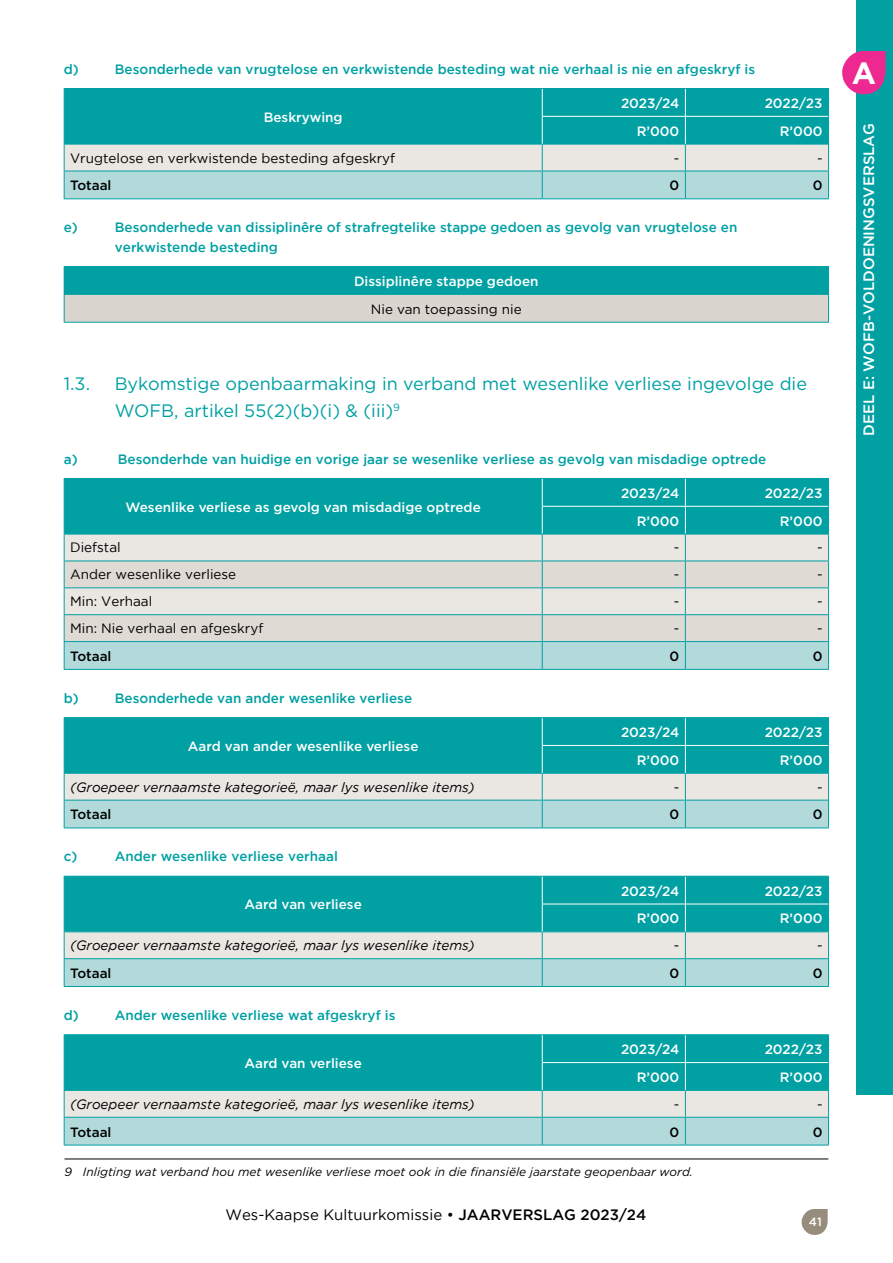
<style>
.page{position:relative;width:893px;height:1263px;background:#fff}
.page>*{position:absolute;margin:0;border:0;box-sizing:border-box;transform-origin:0 0}
.t1{font:700 30.75px "Gotham";color:#fff}
.t2{font:18px/27px "Gotham";color:#00a0a3}
.t3{font:15px "Gotham";color:#000}
.t4{font:500 15px "Gotham";color:#fff}
.t5{font:500 13.5px/19.5px "Gotham";color:#00a0a3}
.t6{font:500 13.5px "Gotham";color:#fff}
.t7{font:italic 13.5px "Gotham";color:#000}
.t8{font:13.5px "Gotham";color:#000}
.t9{font:500 13.5px "Gotham";color:#000}
.t10{font:13.5px "Gotham";color:#000}
.t11{font:italic 12px "Gotham";color:#000}
.t12{font:500 12px "Gotham";color:#fff}
.s1{font-weight:500}
</style>
<div class="page">
<svg style="left:802px;top:1209px;width:26px;height:26px"></svg>
<div style="left:856px;top:0;width:37px;height:1095px;background:#00a0a3"></div>
<svg style="left:842px;top:51px;width:44px;height:44px"></svg>
<hr style="left:64px;top:1158px;width:764px;height:1px;background:#000">
<hr style="left:64px;top:88px;width:478px;height:1px;background:#00a0a3">
<hr style="left:542px;top:88px;width:143px;height:1px;background:#00a0a3">
<hr style="left:685px;top:88px;width:144px;height:1px;background:#00a0a3">
<svg style="left:64px;top:89px;width:765px;height:110px;background:#63bebf"></svg>
<div style="left:64px;top:267px;width:764px;height:27px;background:#00a0a3"></div>
<div style="left:64px;top:294px;width:764px;height:28px;background:#dad5ce"></div>
<hr style="left:64px;top:266px;width:765px;height:1px;background:#00a0a3">
<hr style="left:64px;top:294px;width:765px;height:1px;background:#00a0a3">
<svg style="left:64px;top:294px;width:1px;height:28px"></svg>
<svg style="left:828px;top:267px;width:1px;height:55px"></svg>
<hr style="left:64px;top:322px;width:765px;height:1px;background:#00a0a3">
<hr style="left:64px;top:669px;width:478px;height:1px;background:#00a0a3">
<hr style="left:542px;top:669px;width:143px;height:1px;background:#00a0a3">
<hr style="left:685px;top:669px;width:144px;height:1px;background:#00a0a3">
<svg style="left:64px;top:478px;width:765px;height:191px;background:#94cac9"></svg>
<hr style="left:542px;top:534px;width:143px;height:1px;background:#00a0a3">
<hr style="left:685px;top:534px;width:144px;height:1px;background:#00a0a3">
<hr style="left:64px;top:717px;width:478px;height:1px;background:#00a0a3">
<hr style="left:542px;top:717px;width:143px;height:1px;background:#00a0a3">
<hr style="left:685px;top:717px;width:144px;height:1px;background:#00a0a3">
<svg style="left:64px;top:718px;width:765px;height:110px;background:#63bebf"></svg>
<hr style="left:64px;top:986px;width:478px;height:1px;background:#00a0a3">
<hr style="left:542px;top:986px;width:143px;height:1px;background:#00a0a3">
<hr style="left:685px;top:986px;width:144px;height:1px;background:#00a0a3">
<svg style="left:64px;top:876px;width:765px;height:110px;background:#63bfbf"></svg>
<hr style="left:64px;top:1034px;width:478px;height:1px;background:#00a0a3">
<hr style="left:64px;top:1145px;width:478px;height:1px;background:#00a0a3">
<hr style="left:542px;top:1145px;width:143px;height:1px;background:#00a0a3">
<hr style="left:685px;top:1145px;width:144px;height:1px;background:#00a0a3">
<hr style="left:542px;top:1034px;width:143px;height:1px;background:#00a0a3">
<hr style="left:685px;top:1034px;width:144px;height:1px;background:#00a0a3">
<svg style="left:64px;top:1035px;width:765px;height:110px;background:#63bebf"></svg>
<p class="t5" style="left:64px;top:59px;width:16px">d)</p>
<p class="t5" style="left:115px;top:59px;width:642px">Besonderhede van vrugtelose en verkwistende besteding wat nie verhaal is nie en afgeskryf is</p>
<p class="t6" style="left:264px;top:108px;width:80px">Beskrywing</p>
<p class="t6" style="left:621px;top:94px;width:60px">2023/24</p>
<p class="t6" style="left:765px;top:94px;width:59px">2022/23</p>
<p class="t6" style="left:637px;top:122px;width:44px">R’000</p>
<p class="t6" style="left:780px;top:122px;width:44px">R’000</p>
<p class="t8" style="left:70px;top:150px;width:326px">Vrugtelose en verkwistende besteding afgeskryf</p>
<p class="t8" style="left:674px;top:150px;width:7px">-</p>
<p class="t8" style="left:817px;top:150px;width:7px">-</p>
<p class="t9" style="left:70px;top:177px;width:43px">Totaal</p>
<p class="t9" style="left:670px;top:177px;width:11px">0</p>
<p class="t9" style="left:813px;top:177px;width:11px">0</p>
<p class="t5" style="left:64px;top:217px;width:16px">e)</p>
<p class="t5" style="left:115px;top:217px;width:624px">Besonderhede van dissiplinêre of strafregtelike stappe gedoen as gevolg van vrugtelose en verkwistende besteding</p>
<p class="t6" style="left:354px;top:272px;width:186px">Dissiplinêre stappe gedoen</p>
<p class="t10" style="left:371px;top:300px;width:152px">Nie van toepassing nie</p>
<h2 class="t2" style="left:64px;top:370px;width:28px">1.3.</h2>
<h2 class="t2" style="left:115px;top:370px;width:694px">Bykomstige openbaarmaking in verband met wesenlike verliese ingevolge die<br>WOFB, artikel 55(2)(b)(i) &amp; (iii)<sup>9</sup></h2>
<p class="t5" style="left:64px;top:449px;width:15px">a)</p>
<p class="t5" style="left:118px;top:449px;width:650px">Besonderhde van huidige en vorige jaar se wesenlike verliese as gevolg van misdadige optrede</p>
<p class="t6" style="left:126px;top:498px;width:357px">Wesenlike verliese as gevolg van misdadige optrede</p>
<p class="t6" style="left:621px;top:484px;width:60px">2023/24</p>
<p class="t6" style="left:765px;top:484px;width:59px">2022/23</p>
<p class="t6" style="left:637px;top:512px;width:44px">R’000</p>
<p class="t6" style="left:780px;top:512px;width:44px">R’000</p>
<p class="t8" style="left:70px;top:540px;width:52px">Diefstal</p>
<p class="t8" style="left:674px;top:540px;width:7px">-</p>
<p class="t8" style="left:817px;top:540px;width:7px">-</p>
<p class="t8" style="left:70px;top:567px;width:168px">Ander wesenlike verliese</p>
<p class="t8" style="left:674px;top:567px;width:7px">-</p>
<p class="t8" style="left:817px;top:567px;width:7px">-</p>
<p class="t8" style="left:70px;top:594px;width:84px">Min: Verhaal</p>
<p class="t8" style="left:674px;top:594px;width:7px">-</p>
<p class="t8" style="left:817px;top:594px;width:7px">-</p>
<p class="t8" style="left:70px;top:621px;width:195px">Min: Nie verhaal en afgeskryf</p>
<p class="t8" style="left:674px;top:621px;width:7px">-</p>
<p class="t8" style="left:817px;top:621px;width:7px">-</p>
<p class="t9" style="left:70px;top:647px;width:43px">Totaal</p>
<p class="t9" style="left:670px;top:647px;width:11px">0</p>
<p class="t9" style="left:813px;top:647px;width:11px">0</p>
<p class="t5" style="left:64px;top:688px;width:16px">b)</p>
<p class="t5" style="left:115px;top:688px;width:299px">Besonderhede van ander wesenlike verliese</p>
<p class="t6" style="left:188px;top:737px;width:232px">Aard van ander wesenlike verliese</p>
<p class="t6" style="left:621px;top:723px;width:60px">2023/24</p>
<p class="t6" style="left:765px;top:723px;width:59px">2022/23</p>
<p class="t6" style="left:637px;top:751px;width:44px">R’000</p>
<p class="t6" style="left:780px;top:751px;width:44px">R’000</p>
<p class="t7" style="left:70px;top:779px;width:406px">(Groepeer vernaamste kategorieë, maar lys wesenlike items)</p>
<p class="t8" style="left:674px;top:779px;width:7px">-</p>
<p class="t8" style="left:817px;top:779px;width:7px">-</p>
<p class="t9" style="left:70px;top:806px;width:43px">Totaal</p>
<p class="t9" style="left:670px;top:806px;width:11px">0</p>
<p class="t9" style="left:813px;top:806px;width:11px">0</p>
<p class="t5" style="left:64px;top:846px;width:15px">c)</p>
<p class="t5" style="left:115px;top:846px;width:225px">Ander wesenlike verliese verhaal</p>
<p class="t6" style="left:245px;top:896px;width:119px">Aard van verliese</p>
<p class="t6" style="left:621px;top:882px;width:60px">2023/24</p>
<p class="t6" style="left:765px;top:882px;width:59px">2022/23</p>
<p class="t6" style="left:637px;top:910px;width:44px">R’000</p>
<p class="t6" style="left:780px;top:910px;width:44px">R’000</p>
<p class="t7" style="left:70px;top:938px;width:406px">(Groepeer vernaamste kategorieë, maar lys wesenlike items)</p>
<p class="t8" style="left:674px;top:938px;width:7px">-</p>
<p class="t8" style="left:817px;top:938px;width:7px">-</p>
<p class="t9" style="left:70px;top:964px;width:43px">Totaal</p>
<p class="t9" style="left:670px;top:964px;width:11px">0</p>
<p class="t9" style="left:813px;top:964px;width:11px">0</p>
<p class="t5" style="left:64px;top:1005px;width:16px">d)</p>
<p class="t5" style="left:115px;top:1005px;width:282px">Ander wesenlike verliese wat afgeskryf is</p>
<p class="t6" style="left:245px;top:1054px;width:119px">Aard van verliese</p>
<p class="t6" style="left:621px;top:1040px;width:60px">2023/24</p>
<p class="t6" style="left:765px;top:1040px;width:59px">2022/23</p>
<p class="t6" style="left:637px;top:1068px;width:44px">R’000</p>
<p class="t6" style="left:780px;top:1068px;width:44px">R’000</p>
<p class="t7" style="left:70px;top:1096px;width:406px">(Groepeer vernaamste kategorieë, maar lys wesenlike items)</p>
<p class="t8" style="left:674px;top:1096px;width:7px">-</p>
<p class="t8" style="left:817px;top:1096px;width:7px">-</p>
<p class="t9" style="left:70px;top:1123px;width:43px">Totaal</p>
<p class="t9" style="left:670px;top:1123px;width:11px">0</p>
<p class="t9" style="left:813px;top:1123px;width:11px">0</p>
<p class="t11" style="left:64px;top:1164px;width:630px">9 Inligting wat verband hou met wesenlike verliese moet ook in die finansiële jaarstate geopenbaar word.</p>
<p class="t3" style="left:225px;top:1206px;width:422px">Wes-Kaapse Kultuurkomissie • <span class="s1">JAARVERSLAG 2023/24</span></p>
<p class="t12" style="left:809px;top:1215px;width:15px">41</p>
<h1 class="t1" style="left:852px;top:53px;width:26px">A</h1>
<p class="t4" style="left:860px;top:436px;width:314px;rotate:-90deg">DEEL E: WOFB-VOLDOENINGSVERSLAG</p>
</div>
